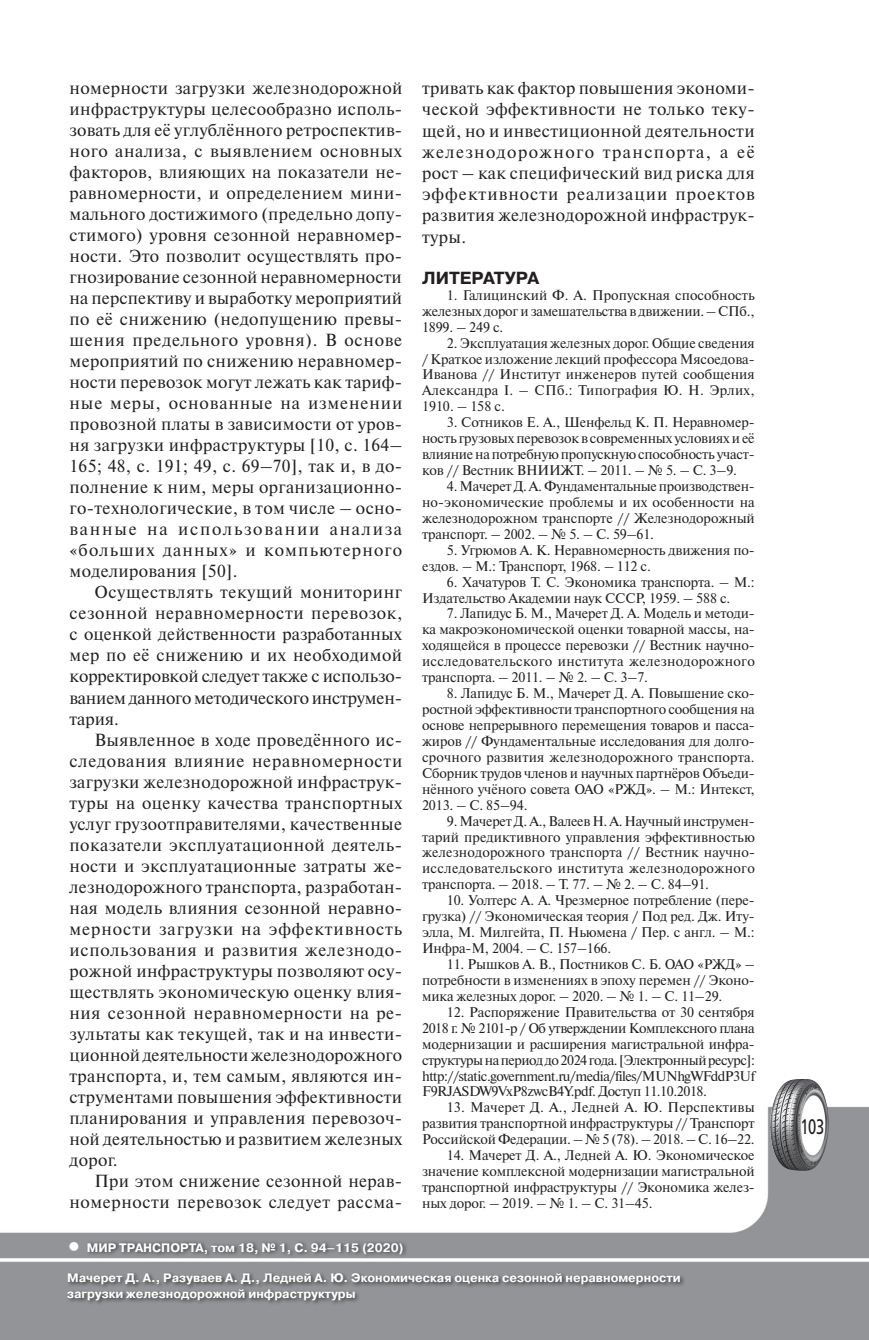
<style>
.page{position:relative;width:869px;height:1340px;background:#fff}
.page>*{position:absolute;margin:0;border:0;box-sizing:border-box;transform-origin:0 0}
.t1{font:700 24.5px "Pragmatica C";color:#fff}
.t2{font:21px "Free Set C";color:#231f20;scale:.7 1}
.Text{font:17.5px/21px "Newton C";letter-spacing:.02em;color:#231f20;text-align:justify}
.Podzag{font:700 17.5px "Pragmatica C";color:#231f20}
.liter_MT{font:14px/15.9px "Newton C";letter-spacing:-.01em;color:#231f20;text-align:justify}
.подвал_bottom{font:700 12.25px/15.8px "Pragmatica C";color:#fff}
.Подвал_топ{font:700 12.25px "Pragmatica C";color:#fff}
</style>
<div class="page">
<img style="left:0;top:1078px;width:868px;height:261px">
<img style="left:769px;top:1078px;width:33px;height:85px">
<div style="left:65px;top:1240px;width:620px;height:66px;background:#231f20;opacity:.75"></div>
<p class="Text" style="left:69px;top:78px;width:334px">номерности загрузки железнодорожной инфраструктуры целесообразно исполь&shy;зовать для её углублённого ретроспектив&shy;ного анализа, с выявлением основных факторов, влияющих на показатели не&shy;равномерности, и определением мини&shy;мального достижимого (предельно допу&shy;стимого) уровня сезонной неравномер&shy;ности. Это позволит осуществлять про&shy;гнозирование сезонной неравномерности на перспективу и выработку мероприятий по её снижению (недопущению превы&shy;шения предельного уровня). В основе мероприятий по снижению неравномер&shy;ности перевозок могут лежать как тариф&shy;ные меры, основанные на изменении провозной платы в зависимости от уров&shy;ня загрузки инфраструктуры [10, с. 164– 165; 48, с. 191; 49, с. 69–70], так и, в до&shy;полнение к ним, меры организационно&shy;го-технологические, в том числе – осно&shy;ванные на использовании анализа «больших данных» и компьютерного моделирования [50].</p>
<p class="Text" style="left:69px;top:582px;width:334px;text-indent:25px">Осуществлять текущий мониторинг сезонной неравномерности перевозок, с оценкой действенности разработанных мер по её снижению и их необходимой корректировкой следует также с использо&shy;ванием данного методического инструмен&shy;тария.</p>
<p class="Text" style="left:69px;top:729px;width:334px;text-indent:25px">Выявленное в ходе проведённого ис&shy;следования влияние неравномерности загрузки железнодорожной инфраструк&shy;туры на оценку качества транспортных услуг грузоотправителями, качественные показатели эксплуатационной деятель&shy;ности и эксплуатационные затраты же&shy;лезнодорожного транспорта, разработан&shy;ная модель влияния сезонной неравно&shy;мерности загрузки на эффективность использования и развития железнодо&shy;рожной инфраструктуры позволяют осу&shy;ществлять экономическую оценку влия&shy;ния сезонной неравномерности на ре&shy;зультаты как текущей, так и на инвести&shy;ционной деятельности железнодорожного транспорта, и, тем самым, являются ин&shy;струментами повышения эффективности планирования и управления перевозоч&shy;ной деятельностью и развитием железных дорог.</p>
<p class="Text" style="left:69px;top:1170px;width:334px;text-align:right">При этом снижение сезонной нерав&shy;номерности перевозок следует рассма-</p>
<p class="Text" style="left:422px;top:78px;width:334px">тривать как фактор повышения экономи&shy;ческой эффективности не только теку&shy;щей, но и инвестиционной деятельности железнодорожного транспорта, а её рост – как специфический вид риска для эффективности реализации проектов развития железнодорожной инфраструк&shy;туры.</p>
<p class="Podzag" style="left:422px;top:268px;width:119px">ЛИТЕРАТУРА</p>
<p class="liter_MT" style="left:422px;top:287px;width:334px;text-indent:25px">1. Галицинский Ф. А. Пропускная способность железных дорог и замешательства в движении. – СПб. , 1899. – 249 с.</p>
<p class="liter_MT" style="left:422px;top:335px;width:334px;text-indent:25px">2. Эксплуатация железных дорог. Общие сведения / Краткое изложение лекций профессора Мясоедова-Иванова // Институт инженеров путей сообщения Александра I. – СПб. : Типография Ю. Н. Эрлих, 1910. – 158 с.</p>
<p class="liter_MT" style="left:422px;top:414px;width:334px;text-indent:25px">3. Сотников Е. А. , Шенфельд К. П. Неравномер&shy;ность грузовых перевозок в современных условиях иеё влияние на потребную пропускную способность участ&shy;ков // Вестник ВНИИЖТ. – 2011. – № 5. – С. 3–9.</p>
<p class="liter_MT" style="left:422px;top:478px;width:334px;text-indent:25px">4. Мачерет Д. А. Фундаментальные производствен&shy;но-экономические проблемы и их особенности на железнодорожном транспорте // Железнодорожный транспорт. – 2002. – № 5. – С. 59–61.</p>
<p class="liter_MT" style="left:422px;top:542px;width:334px;text-indent:25px">5. Угрюмов А. К. Неравномерность движения по&shy;ездов. – М. : Транспорт, 1968. – 112 с.</p>
<p class="liter_MT" style="left:422px;top:574px;width:334px;text-indent:25px">6. Хачатуров Т. С. Экономика транспорта. – М. :<br>Издательство Академии наук СССР, 1959. – 588 с.</p>
<p class="liter_MT" style="left:422px;top:605px;width:334px;text-indent:25px">7. Лапидус Б. М. , Мачерет Д. А. Модель и методи&shy;ка макроэкономической оценки товарной массы, на&shy;ходящейся в процессе перевозки // Вестник научно&shy;исследовательского института железнодорожного транспорта. – 2011. – № 2. – С. 3–7.</p>
<p class="liter_MT" style="left:422px;top:685px;width:334px;text-align:left;text-indent:25px">8. Лапидус Б. М. , Мачерет Д. А. Повышение ско&shy;ростной эффективности транспортного сообщения на основе непрерывного перемещения товаров и пасса&shy;жиров // Фундаментальные исследования для долго&shy;срочного развития железнодорожного транспорта.<br>Сборник трудов членов и научных партнёров Объеди&shy;нённого учёного совета ОАО «РЖД». – М. : Интекст, 2013. – С. 85–94.</p>
<p class="liter_MT" style="left:422px;top:812px;width:334px;text-indent:25px">9. Мачерет Д. А. , Валеев Н. А. Научный инструмен&shy;тарий предиктивного управления эффективностью железнодорожного транспорта // Вестник научно&shy;исследовательского института железнодорожного транспорта. – 2018. – Т. 77. – № 2. – С. 84–91.</p>
<p class="liter_MT" style="left:422px;top:892px;width:334px;text-indent:25px">10. Уолтерс А. А. Чрезмерное потребление (пере&shy;грузка) // Экономическая теория / Под ред. Дж. Иту&shy;элла, М. Милгейта, П. Ньюмена / Пер. с англ. – М. :<br>Инфра-М, 2004. – С. 157–166.</p>
<p class="liter_MT" style="left:422px;top:956px;width:334px;text-indent:25px">11. Рышков А. В. , Постников С. Б. ОАО «РЖД» – потребности в изменениях в эпоху перемен // Эконо&shy;мика железных дорог. – 2020. – № 1. – С. 11–29.</p>
<p class="liter_MT" style="left:422px;top:1004px;width:334px;text-indent:25px">12. Распоряжение Правительства от 30 сентября 2018 г. № 2101-р / Об утверждении Комплексного плана модернизации и расширения магистральной инфра&shy;структуры на период до 2024года. [Электронный ресурс]: http://static. government. ru/media/files/MUNhgWFddP3Uf F9RJASDW9VxP8zwcB4Y.pdf. Доступ 11. 10. 2018.</p>
<p class="liter_MT" style="left:422px;top:1099px;width:334px;text-indent:25px">13. Мачерет Д. А. , Ледней А. Ю. Перспективы развития транспортной инфраструктуры // Транспорт Российской Федерации. – № 5 (78). – 2018. – C. 16–22.</p>
<p class="liter_MT" style="left:422px;top:1147px;width:334px;text-indent:25px">14. Мачерет Д. А. , Ледней А. Ю. Экономическое значение комплексной модернизации магистральной транспортной инфраструктуры // Экономика желез&shy;ных дорог. – 2019. – № 1. – С. 31–45.</p>
<h1 class="t1" style="left:66px;top:1232px;width:18px">•</h1>
<p class="Подвал_топ" style="left:87px;top:1240px;width:318px">МИР ТРАНСПОРТА, том 18, № 1, С. 94–115 (2020)</p>
<p class="подвал_bottom" style="left:67px;top:1270px;width:614px">Мачерет Д. А., Разуваев А. Д., Ледней А. Ю. Экономическая оценка сезонной неравномерности загрузки железнодорожной инфраструктуры</p>
<h2 class="t2" style="left:800px;top:1115px;width:35px">103</h2>
</div>
